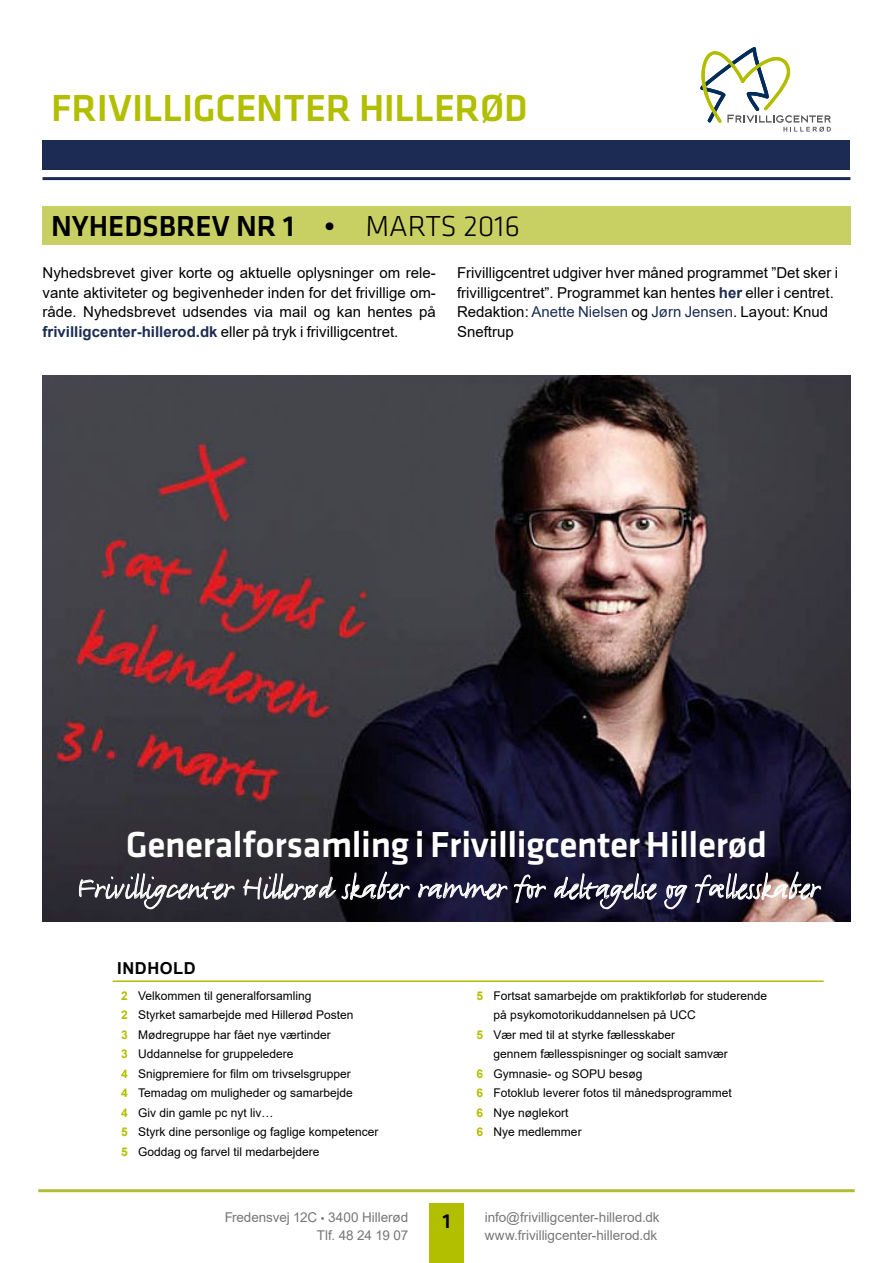
<style>
.page{position:relative;width:893px;height:1263px;background:#fff}
.page>*{position:absolute;margin:0;border:0;box-sizing:border-box;transform-origin:0 0}
.Forside_top{font:500 39px "Klavika";color:#b2be00}
.Overskrift_1_forside{font:500 37.5px "Klavika";letter-spacing:-.01em;color:#fff}
.Et_væksthus{font:500 34.5px "FF Justlefthand";color:#fff}
.Nyhedsbrev_nr{font:500 30px "Klavika";color:#000}
.Sidetal{font:500 21px "Klavika";color:#000}
.TOC_overskrift{font:700 16.5px "Arial";letter-spacing:.035em;color:#000}
.Indledning{font:15px/19.5px "Arial";color:#000;text-align:justify}
.t1{font:13.5px/18px "Arial";letter-spacing:-.005em;color:#3b3b3a;text-align:right}
.TOC_body_text{font:12px/19.5px "Arial";color:#000}
.s1{font-weight:300}
.s2{font-weight:700;color:#1c2b53}
.s3{color:#1c2b53}
.s4{font-weight:700;color:#b2be00}
.s5{font-family:"Myriad Pro"}
</style>
<div class="page">
<hr style="left:38px;top:1189px;width:817px;height:3px;background:#b1bd37">
<div style="left:429px;top:1203px;width:34px;height:60px;background:#b2be00"></div>
<div style="left:43px;top:140px;width:807px;height:30px;background:#1c2b53"></div>
<svg style="left:701px;top:47px;width:130px;height:85px"></svg>
<hr style="left:43px;top:177px;width:807px;height:3px;background:#1c2b53">
<div style="left:43px;top:206px;width:807px;height:38px;background:#c9d063"></div>
<hr style="left:113px;top:980px;width:711px;height:2px;background:#b2be00">
<img style="left:43px;top:376px;width:807px;height:546px">
<svg style="left:79px;top:853px;width:155px;height:56px;background:#444249"></svg>
<svg style="left:243px;top:873px;width:93px;height:27px;background:#5b595f"></svg>
<svg style="left:342px;top:872px;width:67px;height:28px;background:#3f3e46"></svg>
<svg style="left:418px;top:882px;width:89px;height:17px;background:#605e76"></svg>
<svg style="left:514px;top:875px;width:32px;height:28px"></svg>
<svg style="left:554px;top:873px;width:104px;height:36px;background:#44425a"></svg>
<svg style="left:664px;top:885px;width:23px;height:24px"></svg>
<svg style="left:695px;top:872px;width:126px;height:31px;background:#625965"></svg>
<p class="Forside_top" style="left:51px;top:86px;width:478px">FRIVILLIGCENTER HILLERØD</p>
<p class="Nyhedsbrev_nr" style="left:51px;top:209px;width:470px">NYHEDSBREV NR 1 • <span class="s1">MARTS 2016</span></p>
<p class="Indledning" style="left:43px;top:263px;width:395px">Nyhedsbrevet giver korte og aktuelle oplysninger om rele&shy;vante aktiviteter og begivenheder inden for det frivillige om&shy;råde. Nyhedsbrevet udsendes via mail og kan hentes på <span class="s2">frivilligcenter-hillerod.dk</span> eller på tryk i frivilligcentret.</p>
<p class="Indledning" style="left:457px;top:263px;width:382px;text-align:left">Frivilligcentret udgiver hver måned programmet ”Det sker i frivilligcentret”. Programmet kan hentes <span class="s2">her</span> eller i centret.<br>Redaktion: <span class="s3">Anette Nielsen</span> og <span class="s3">Jørn Jensen</span>. Layout: Knud Sneftrup</p>
<p class="Overskrift_1_forside" style="left:126px;top:824px;width:642px">Generalforsamling i Frivilligcenter Hillerød</p>
<p class="Et_væksthus" style="left:78px;top:868px;width:744px">Frivilligcenter Hillerød skaber rammer for deltagelse og fællesskaber</p>
<p class="TOC_overskrift" style="left:117px;top:957px;width:80px">INDHOLD</p>
<p class="TOC_body_text" style="left:121px;top:986px;width:192px"><span class="s4">2</span> Velkommen til generalforsamling</p>
<p class="TOC_body_text" style="left:121px;top:1005px;width:234px"><span class="s4">2</span> Styrket samarbejde med Hillerød Posten</p>
<p class="TOC_body_text" style="left:121px;top:1025px;width:211px"><span class="s4">3</span> Mødregruppe har fået nye værtinder</p>
<p class="TOC_body_text" style="left:121px;top:1044px;width:174px"><span class="s4">3</span> Uddannelse for gruppeledere</p>
<p class="TOC_body_text" style="left:121px;top:1064px;width:231px"><span class="s4">4</span> Snigpremiere for film om trivselsgrupper</p>
<p class="TOC_body_text" style="left:121px;top:1083px;width:233px"><span class="s4">4</span> Temadag om muligheder og samarbejde</p>
<p class="TOC_body_text" style="left:121px;top:1103px;width:154px"><span class="s4">4</span> Giv din gamle pc nyt liv…</p>
<p class="TOC_body_text" style="left:121px;top:1122px;width:259px"><span class="s4">5</span> Styrk dine personlige og faglige kompetencer</p>
<p class="TOC_body_text" style="left:121px;top:1142px;width:200px"><span class="s4">5</span> Goddag og farvel til medarbejdere</p>
<p class="TOC_body_text" style="left:494px;top:986px;width:275px;text-indent:-17px"><span class="s4">5</span> Fortsat samarbejde om praktikforløb for studerende på psykomotorikuddannelsen på UCC</p>
<p class="TOC_body_text" style="left:494px;top:1025px;width:236px;text-indent:-17px"><span class="s4">5</span> Vær med til at styrke fællesskaber<br>gennem fællesspisninger og socialt samvær</p>
<p class="TOC_body_text" style="left:477px;top:1064px;width:167px"><span class="s4">6</span> Gymnasie- og SOPU besøg</p>
<p class="TOC_body_text" style="left:477px;top:1083px;width:257px"><span class="s4">6</span> Fotoklub leverer fotos til månedsprogrammet</p>
<p class="TOC_body_text" style="left:477px;top:1103px;width:93px"><span class="s4">6</span> Nye nøglekort</p>
<p class="TOC_body_text" style="left:477px;top:1122px;width:107px"><span class="s4">6</span> Nye medlemmer</p>
<p class="t1" style="left:224px;top:1208px;width:185px">Fredensvej 12C <span class="s5">•</span> 3400 Hillerød<br>Tlf. 48 24 19 07</p>
<p class="t1" style="left:485px;top:1208px;width:176px;text-align:left">info@frivilligcenter-hillerod.dk www.frivilligcenter-hillerod.dk</p>
<p class="Sidetal" style="left:442px;top:1209px;width:10px">1</p>
</div>
